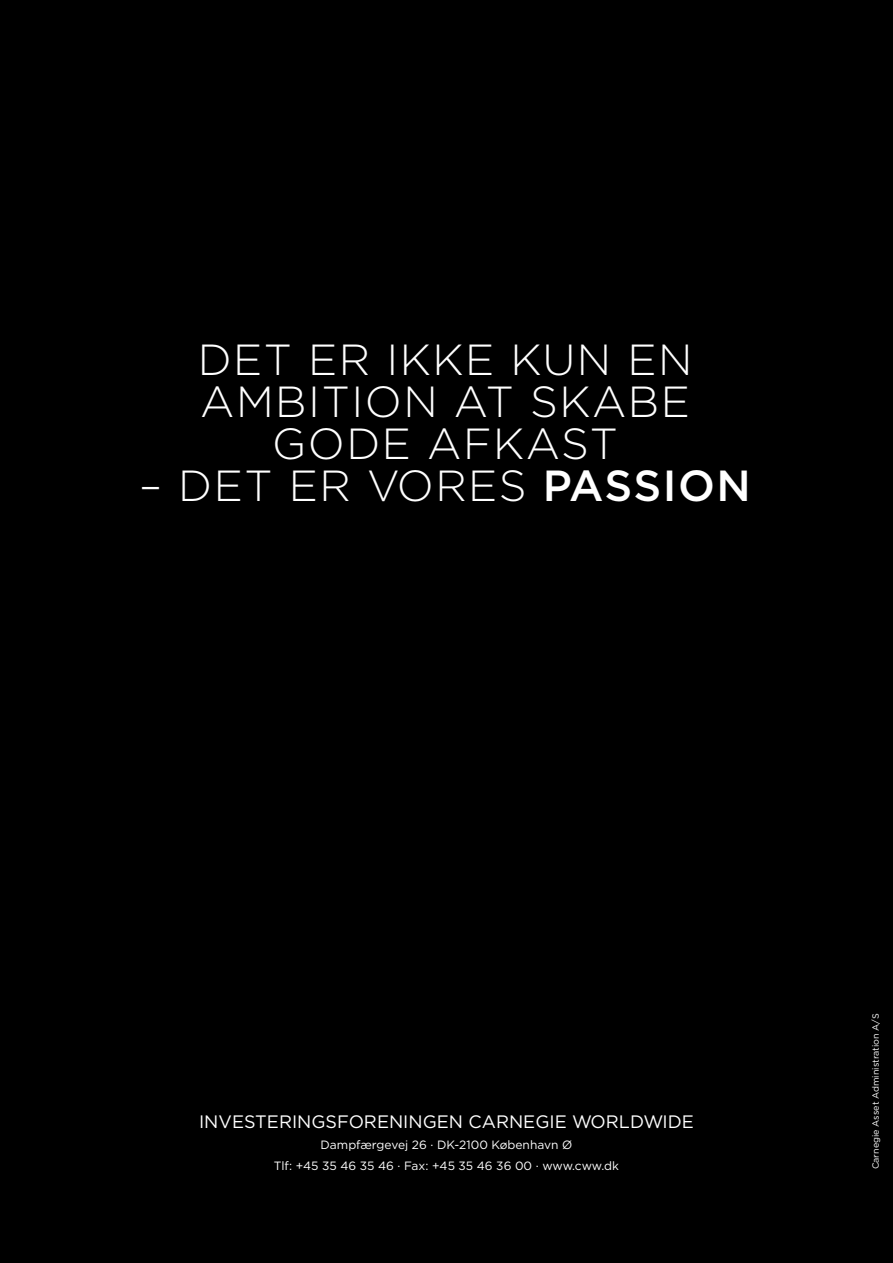
<style>
.page{position:relative;width:893px;height:1263px;background:#000}
.page>*{position:absolute;margin:0;border:0;box-sizing:border-box;transform-origin:0 0}
.t1{font:300 43.5px/42px "Gotham";letter-spacing:.035em;color:#fff;text-align:center}
.t2{font:18px "Gotham";color:#fff}
.t3{font:12px/21px "Gotham";color:#fff;text-align:center}
.t4{font:9px "Gotham";color:#fff}
.s1{font-weight:500}
</style>
<div class="page">
<h1 class="t1" style="left:198px;top:337px;width:496px">DET ER IKKE KUN EN<br>AMBITION AT SKABE<br>GODE AFKAST</h1>
<h1 class="t1" style="left:139px;top:463px;width:613px">– DET ER VORES <span class="s1">PASSION</span></h1>
<h2 class="t2" style="left:199px;top:1110px;width:496px">INVESTERINGSFORENINGEN CARNEGIE WORLDWIDE</h2>
<p class="t3" style="left:274px;top:1134px;width:347px">Dampfærgevej 26 · DK-2100 København Ø<br>Tlf: +45 35 46 35 46 · Fax: +45 35 46 36 00 · www.cww.dk</p>
<p class="t4" style="left:870px;top:1169px;width:157px;rotate:-90deg">Carnegie Asset Administration A/S</p>
</div>
